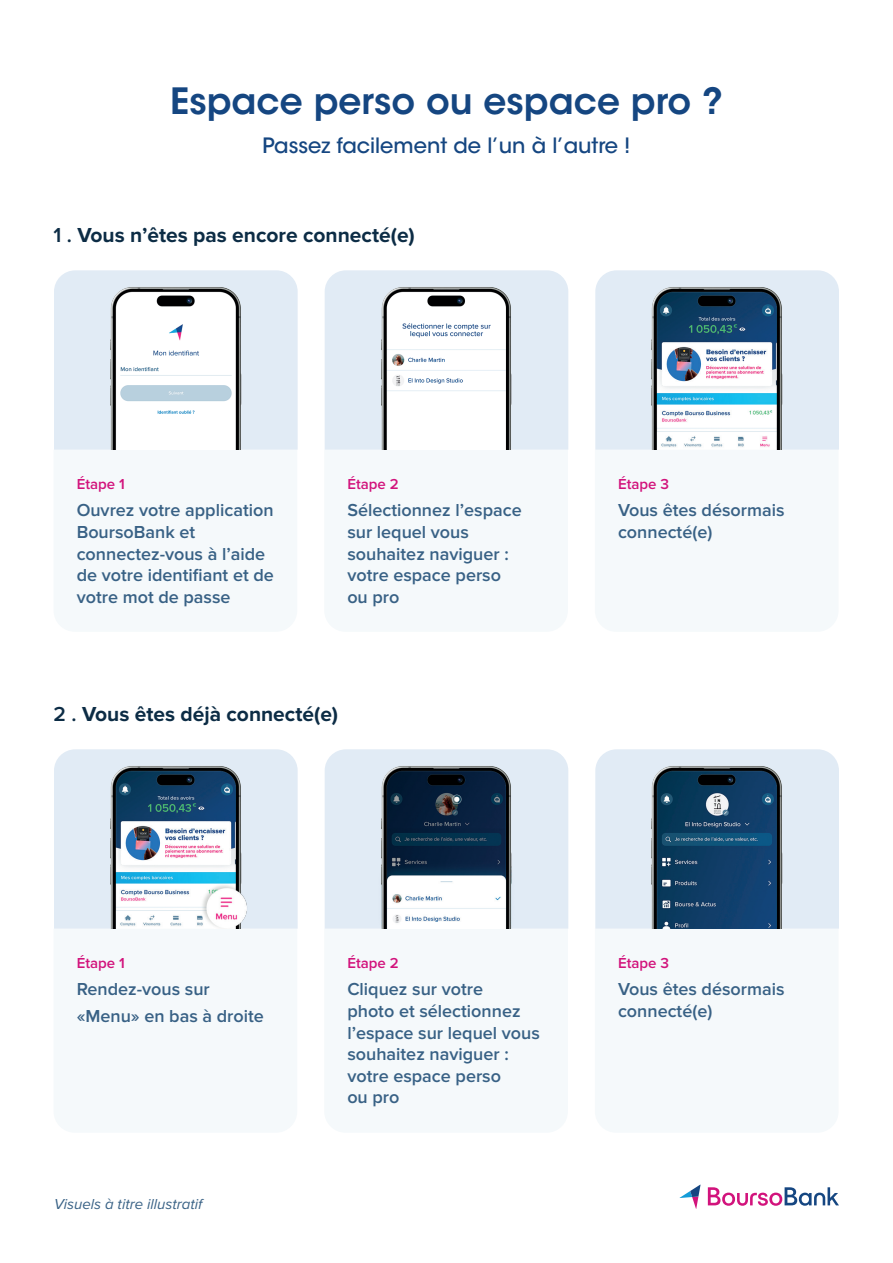
<style>
.page{position:relative;width:893px;height:1263px;background:#fff}
.page>*{position:absolute;margin:0;border:0;box-sizing:border-box;transform-origin:0 0}
.t1{font:600 36px "ITC Avant Garde Std";color:#154681}
.t2{font:700 21px "Proxima Nova";color:#0c2c45}
.t3{font:500 21px "ITC Avant Garde Std";color:#154681}
.t4{font:600 18px/21.6px "Proxima Nova";color:#386185}
.t5{font:600 15px "Proxima Nova";color:#d2137c}
.t6{font:italic 15px "Proxima Nova";color:#386185}
.s1{font-weight:600}
</style>
<div class="page">
<svg style="left:708px;top:1187px;width:131px;height:19px"></svg>
<svg style="left:680px;top:1185px;width:20px;height:24px"></svg>
<div style="left:54px;top:749px;width:244px;height:180px;background:#e1ebf5"></div>
<div style="left:325px;top:749px;width:243px;height:180px;background:#e1ebf5"></div>
<div style="left:595px;top:749px;width:244px;height:180px;background:#e1ebf5"></div>
<img style="left:97px;top:754px;width:158px;height:175px">
<img style="left:367px;top:754px;width:159px;height:175px">
<img style="left:638px;top:754px;width:158px;height:175px">
<div style="left:54px;top:270px;width:244px;height:180px;background:#e1ebf5"></div>
<div style="left:325px;top:270px;width:243px;height:180px;background:#e1ebf5"></div>
<div style="left:595px;top:270px;width:244px;height:180px;background:#e1ebf5"></div>
<img style="left:97px;top:275px;width:158px;height:175px">
<img style="left:367px;top:275px;width:159px;height:175px">
<img style="left:638px;top:275px;width:158px;height:175px">
<h1 class="t1" style="left:170px;top:78px;width:554px">Espace perso ou espace pro ?</h1>
<p class="t3" style="left:262px;top:132px;width:370px">Passez facilement de l’un à l’autre !</p>
<p class="t2" style="left:54px;top:223px;width:363px"><span class="s1">1 .</span> Vous n’êtes pas encore connecté(e)</p>
<p class="t5" style="left:77px;top:476px;width:50px">Étape 1</p>
<p class="t4" style="left:77px;top:500px;width:199px">Ouvrez votre application<br>BoursoBank et connectez-vous à l’aide de votre identifiant et de votre mot de passe</p>
<p class="t5" style="left:347px;top:476px;width:53px">Étape 2</p>
<p class="t4" style="left:347px;top:500px;width:176px">Sélectionnez l’espace sur lequel vous souhaitez naviguer : votre espace perso ou pro</p>
<p class="t2" style="left:54px;top:702px;width:286px"><span class="s1">2 .</span> Vous êtes déjà connecté(e)</p>
<p class="t5" style="left:618px;top:476px;width:52px">Étape 3</p>
<p class="t4" style="left:618px;top:500px;width:168px">Vous êtes désormais connecté(e)</p>
<p class="t5" style="left:77px;top:955px;width:50px">Étape 1</p>
<p class="t4" style="left:77px;top:977px;width:189px;line-height:27px">Rendez-vous sur «Menu» en bas à droite</p>
<p class="t6" style="left:54px;top:1192px;width:150px">Visuels à titre illustratif</p>
<p class="t5" style="left:347px;top:955px;width:53px">Étape 2</p>
<p class="t4" style="left:347px;top:979px;width:194px">Cliquez sur votre<br>photo et sélectionnez l’espace sur lequel vous souhaitez naviguer : votre espace perso<br>ou pro</p>
<p class="t5" style="left:618px;top:955px;width:52px">Étape 3</p>
<p class="t4" style="left:618px;top:979px;width:168px">Vous êtes désormais connecté(e)</p>
</div>
